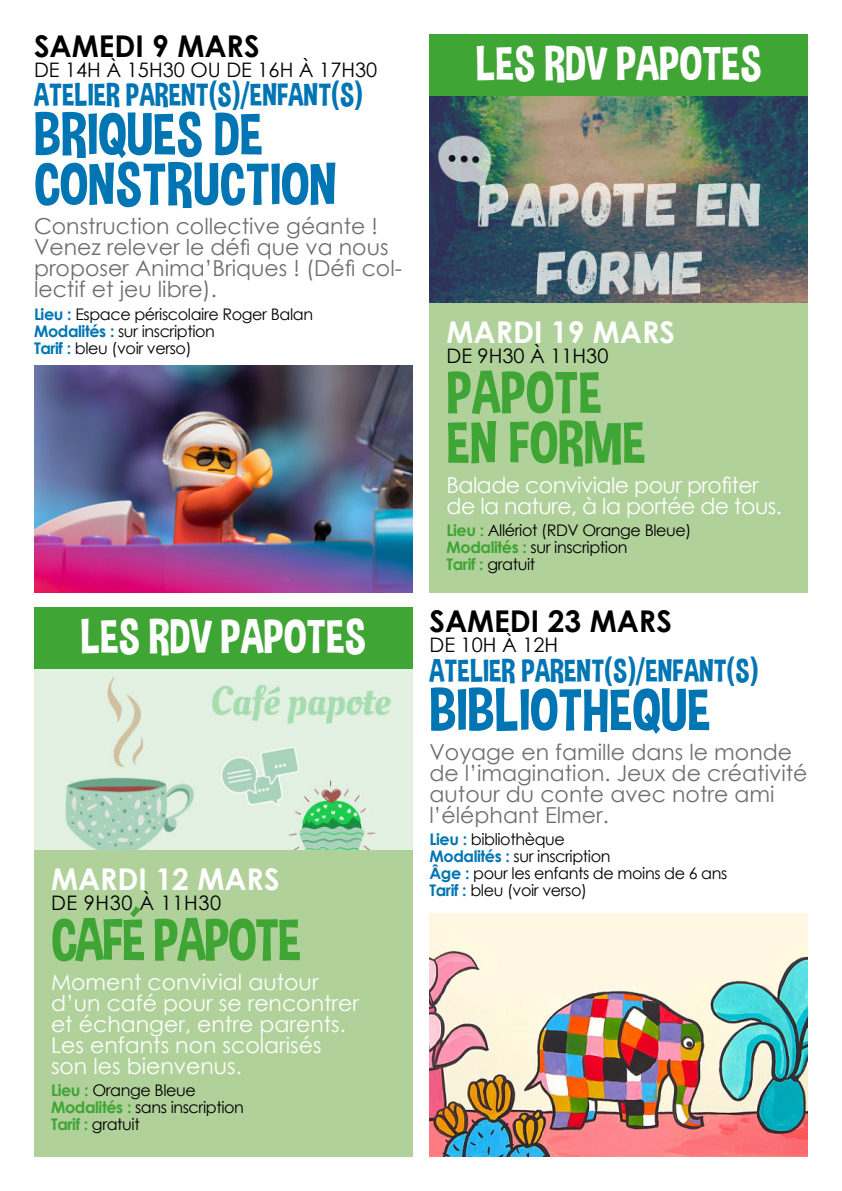
<style>
.page{position:relative;width:842px;height:1191px;background:#fff}
.page>*{position:absolute;margin:0;border:0;box-sizing:border-box;transform-origin:0 0}
.t1{font:60px/50px "Dimbo";color:#0075b3}
.t2{font:60px/50px "Dimbo";color:#3fa535}
.t3{font:60px "Dimbo";letter-spacing:-.025em;color:#3fa535}
.t4{font:48px "Dimbo";color:#fff}
.t5{font:32px "Dimbo";color:#0075b3}
.t6{font:700 30px "Century Gothic";color:#000}
.t7{font:700 30px "Century Gothic";color:#fff}
.t8{font:22px/21px "Century Gothic";color:#706f6f}
.t9{font:22px/21px "Century Gothic";color:#fff}
.t10{font:22px/21px "Century Gothic";letter-spacing:-.025em;color:#fff}
.t11{font:20px "Century Gothic";color:#000}
.t12{font:20px "Century Gothic";letter-spacing:.03em;color:#000}
.t13{font:16px/17px "Century Gothic";letter-spacing:-.025em;color:#000}
.s1{font-weight:700;color:#0075b3}
.s2{font-weight:700;color:#3fa535}
</style>
<div class="page">
<img style="left:34px;top:366px;width:378px;height:226px">
<img style="left:429px;top:913px;width:379px;height:243px">
<div style="left:34px;top:607px;width:378px;height:62px;background:#3fa535"></div>
<div style="left:429px;top:34px;width:379px;height:62px;background:#3fa535"></div>
<img style="left:34px;top:669px;width:378px;height:181px">
<img style="left:429px;top:96px;width:379px;height:207px">
<div style="left:34px;top:850px;width:378px;height:307px;background:#b0d199"></div>
<div style="left:429px;top:303px;width:379px;height:289px;background:#b0d199"></div>
<h3 class="t6" style="left:34px;top:32px;width:227px">SAMEDI 9 MARS</h3>
<p class="t11" style="left:34px;top:61px;width:345px">DE 14H À 15H30 OU DE 16H À 17H30</p>
<h3 class="t5" style="left:34px;top:77px;width:330px">ATELIER PARENT(S)/ENFANT(S)</h3>
<h1 class="t1" style="left:34px;top:107px;width:304px">BRIQUES DE<br>CONSTRUCTION</h1>
<h3 class="t8" style="left:34px;top:217px;width:369px">Construction collective géante !<br>Venez relever le défi que va nous proposer Anima’Briques ! (Défi col&shy;lectif et jeu libre).</h3>
<p class="t13" style="left:34px;top:307px;width:281px"><span class="s1">Lieu :</span> Espace périscolaire Roger Balan<br><span class="s1">Modalités :</span> sur inscription<br><span class="s1">Tarif :</span> bleu (voir verso)</p>
<h2 class="t4" style="left:80px;top:609px;width:287px">LES RDV PAPOTES</h2>
<h3 class="t7" style="left:51px;top:865px;width:230px">MARDI 12 MARS</h3>
<p class="t12" style="left:51px;top:894px;width:172px">DE 9H30 À 11H30</p>
<h1 class="t3" style="left:51px;top:906px;width:252px">CAFÉ PAPOTE</h1>
<h3 class="t9" style="left:51px;top:973px;width:310px">Moment convivial autour d’un café pour se rencontrer et échanger, entre parents.<br>Les enfants non scolarisés son les bienvenus.</h3>
<p class="t13" style="left:51px;top:1083px;width:194px"><span class="s2">Lieu :</span> Orange Bleue<br><span class="s2">Modalités :</span> sans inscription<br><span class="s2">Tarif :</span> gratuit</p>
<h2 class="t4" style="left:476px;top:37px;width:287px">LES RDV PAPOTES</h2>
<h3 class="t7" style="left:446px;top:318px;width:230px">MARDI 19 MARS</h3>
<p class="t11" style="left:446px;top:347px;width:163px">DE 9H30 À 11H30</p>
<h1 class="t2" style="left:446px;top:365px;width:201px">PAPOTE<br>EN FORME</h1>
<h3 class="t10" style="left:446px;top:474px;width:337px">Balade conviviale pour profiter de la nature, à la portée de tous.</h3>
<p class="t13" style="left:446px;top:521px;width:246px"><span class="s2">Lieu :</span> Allériot (RDV Orange Bleue)<br><span class="s2">Modalités :</span> sur inscription<br><span class="s2">Tarif :</span> gratuit</p>
<h3 class="t6" style="left:429px;top:607px;width:244px">SAMEDI 23 MARS</h3>
<p class="t11" style="left:429px;top:636px;width:130px">DE 10H À 12H</p>
<h3 class="t5" style="left:429px;top:652px;width:330px">ATELIER PARENT(S)/ENFANT(S)</h3>
<h1 class="t1" style="left:429px;top:682px;width:283px">BIBLIOTHEQUE</h1>
<h3 class="t8" style="left:429px;top:743px;width:379px">Voyage en famille dans le monde de l’imagination. Jeux de créativité autour du conte avec notre ami l’éléphant Elmer.</h3>
<p class="t13" style="left:429px;top:831px;width:299px"><span class="s1">Lieu :</span> bibliothèque<br><span class="s1">Modalités :</span> sur inscription<br><span class="s1">Âge :</span> pour les enfants de moins de 6 ans<br><span class="s1">Tarif :</span> bleu (voir verso)</p>
</div>
